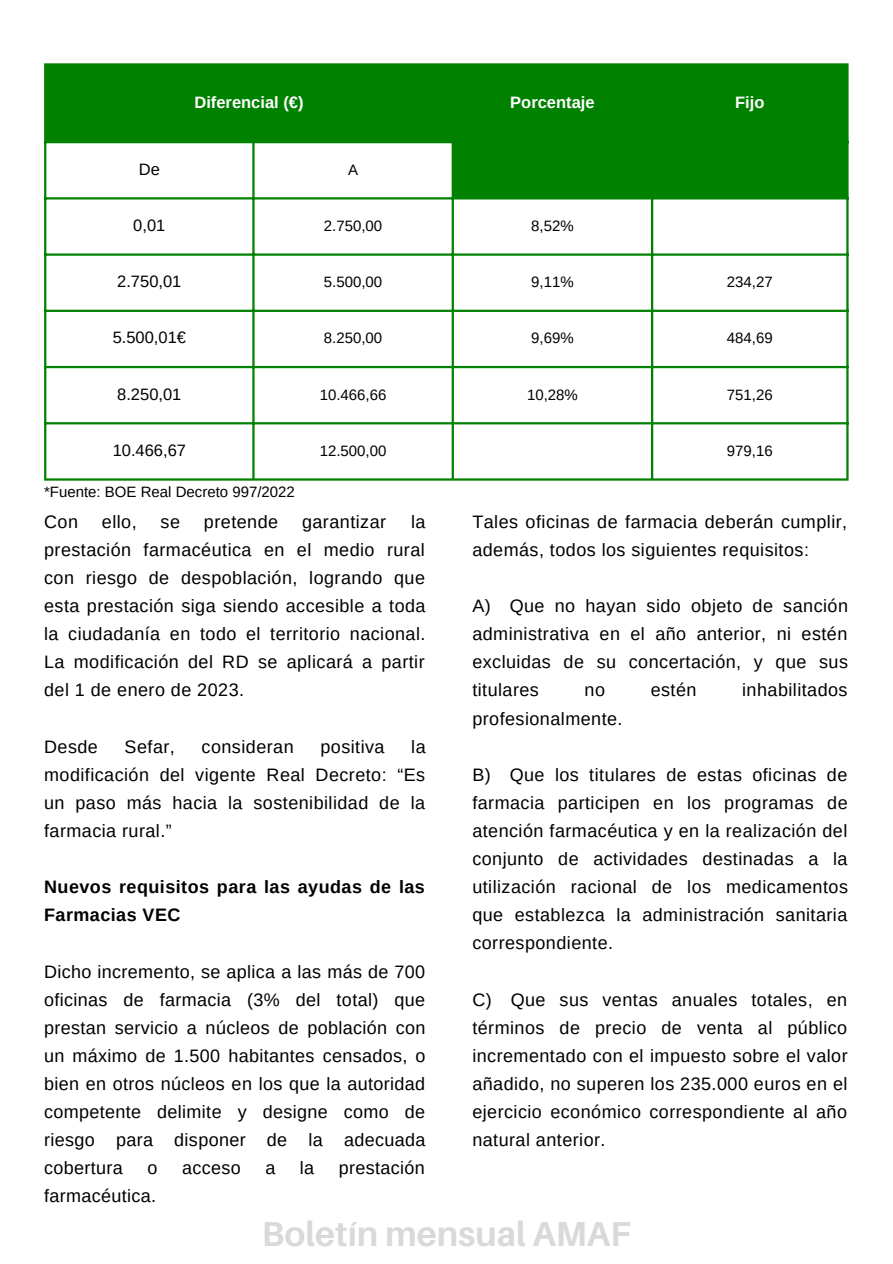
<style>
.page{position:relative;width:893px;height:1264px;background:#fff}
.page>*{position:absolute;margin:0;border:0;box-sizing:border-box;transform-origin:0 0}
.t1{font:700 34.65px "Aileron";color:#d9d9d9}
.t2{font:18px/28px "Arimo";letter-spacing:.025em;color:#000;text-align:justify}
.t3{font:700 18px/28px "Arimo";letter-spacing:.025em;color:#000}
.t4{font:16.5px "Arimo";color:#000}
.t5{font:700 16.5px "Arimo";color:#fff}
.t6{font:15px "Arimo";color:#000}
</style>
<div class="page">
<svg style="left:46px;top:66px;width:800px;height:131px;fill:#008100"></svg>
<hr style="left:44px;top:66px;width:2px;height:412px;background:#008100">
<hr style="left:252px;top:143px;width:2px;height:335px;background:#008100">
<hr style="left:451px;top:66px;width:3px;height:412px;background:#008100">
<hr style="left:651px;top:66px;width:2px;height:412px;background:#008100">
<hr style="left:846px;top:66px;width:2px;height:412px;background:#008100">
<hr style="left:44px;top:63px;width:804px;height:3px;background:#008100">
<hr style="left:44px;top:141px;width:804px;height:2px;background:#008100">
<hr style="left:44px;top:197px;width:804px;height:2px;background:#008100">
<hr style="left:44px;top:253px;width:804px;height:3px;background:#008100">
<hr style="left:44px;top:310px;width:804px;height:2px;background:#008100">
<hr style="left:44px;top:366px;width:804px;height:2px;background:#008100">
<hr style="left:44px;top:422px;width:804px;height:2px;background:#008100">
<hr style="left:44px;top:478px;width:804px;height:2px;background:#008100">
<p class="t5" style="left:194px;top:93px;width:110px">Diferencial (€)</p>
<p class="t5" style="left:510px;top:93px;width:86px">Porcentaje</p>
<p class="t5" style="left:735px;top:93px;width:31px">Fijo</p>
<p class="t4" style="left:139px;top:160px;width:23px">De</p>
<p class="t6" style="left:348px;top:161px;width:11px">A</p>
<p class="t4" style="left:133px;top:216px;width:34px">0,01</p>
<p class="t6" style="left:324px;top:217px;width:60px">2.750,00</p>
<p class="t6" style="left:531px;top:217px;width:44px">8,52%</p>
<p class="t4" style="left:117px;top:272px;width:66px">2.750,01</p>
<p class="t6" style="left:324px;top:273px;width:60px">5.500,00</p>
<p class="t6" style="left:531px;top:273px;width:44px">9,11%</p>
<p class="t6" style="left:726px;top:273px;width:47px">234,27</p>
<p class="t4" style="left:113px;top:328px;width:75px">5.500,01€</p>
<p class="t6" style="left:324px;top:330px;width:60px">8.250,00</p>
<p class="t6" style="left:531px;top:330px;width:44px">9,69%</p>
<p class="t6" style="left:726px;top:330px;width:47px">484,69</p>
<p class="t4" style="left:117px;top:385px;width:66px">8.250,01</p>
<p class="t6" style="left:320px;top:386px;width:68px">10.466,66</p>
<p class="t6" style="left:527px;top:386px;width:52px">10,28%</p>
<p class="t6" style="left:726px;top:386px;width:47px">751,26</p>
<p class="t4" style="left:113px;top:441px;width:75px">10.466,67</p>
<p class="t6" style="left:320px;top:442px;width:68px">12.500,00</p>
<p class="t6" style="left:726px;top:442px;width:47px">979,16</p>
<p class="t6" style="left:44px;top:483px;width:252px">*Fuente: BOE Real Decreto 997/2022</p>
<p class="t2" style="left:472px;top:507px;width:376px">Tales oficinas de farmacia deberán cumplir, además, todos los siguientes requisitos:</p>
<p class="t2" style="left:472px;top:591px;width:377px">A) Que no hayan sido objeto de sanción administrativa en el año anterior, ni estén excluidas de su concertación, y que sus titulares</p>
<p class="t2" style="left:44px;top:507px;width:383px;text-indent:367px">la prestación farmacéutica en el medio rural con riesgo de despoblación, logrando que esta prestación siga siendo accesible a toda la ciudadanía en todo el territorio nacional.<br>La modificación del RD se aplicará a partir del 1 de enero de 2023.</p>
<p class="t2" style="left:44px;top:507px;width:35px">Con</p>
<p class="t2" style="left:102px;top:507px;width:36px">ello,</p>
<p class="t2" style="left:161px;top:507px;width:21px">se</p>
<p class="t2" style="left:204px;top:507px;width:76px">pretende</p>
<p class="t2" style="left:302px;top:507px;width:86px">garantizar</p>
<p class="t2" style="left:584px;top:676px;width:22px">no</p>
<p class="t2" style="left:650px;top:676px;width:47px">estén</p>
<p class="t2" style="left:742px;top:676px;width:107px">inhabilitados</p>
<p class="t2" style="left:472px;top:704px;width:152px">profesionalmente.</p>
<p class="t2" style="left:472px;top:760px;width:377px">B) Que los titulares de estas oficinas de farmacia participen en los programas de atención farmacéutica y en la realización del conjunto de actividades destinadas a la utilización racional de los medicamentos que establezca la administración sanitaria correspondiente.</p>
<p class="t2" style="left:472px;top:985px;width:377px">C) Que sus ventas anuales totales, en términos de precio de venta al público incrementado con el impuesto sobre el valor añadido, no superen los 235.000 euros en el ejercicio económico correspondiente al año natural anterior.</p>
<p class="t2" style="left:44px;top:732px;width:383px;text-indent:367px">la modificación del vigente Real Decreto: “Es un paso más hacia la sostenibilidad de la farmacia rural.”</p>
<p class="t2" style="left:44px;top:732px;width:55px">Desde</p>
<p class="t2" style="left:125px;top:732px;width:52px">Sefar,</p>
<p class="t2" style="left:201px;top:732px;width:94px">consideran</p>
<p class="t2" style="left:320px;top:732px;width:66px">positiva</p>
<p class="t3" style="left:44px;top:873px;width:382px">Nuevos requisitos para las ayudas de las<br>Farmacias VEC</p>
<p class="t2" style="left:44px;top:957px;width:383px">Dicho incremento, se aplica a las más de 700 oficinas de farmacia (3% del total) que prestan servicio a núcleos de población con un máximo de 1.500 habitantes censados, o bien en otros núcleos en los que la autoridad competente delimite y designe como de riesgo para disponer de la adecuada cobertura</p>
<p class="t2" style="left:147px;top:1154px;width:11px">o</p>
<p class="t2" style="left:182px;top:1154px;width:60px">acceso</p>
<p class="t2" style="left:265px;top:1154px;width:11px">a</p>
<p class="t2" style="left:300px;top:1154px;width:16px">la</p>
<p class="t2" style="left:339px;top:1154px;width:88px">prestación</p>
<p class="t2" style="left:44px;top:1182px;width:114px">farmacéutica.</p>
<h1 class="t1" style="left:262px;top:1212px;width:370px">Boletín mensual AMAF</h1>
</div>
